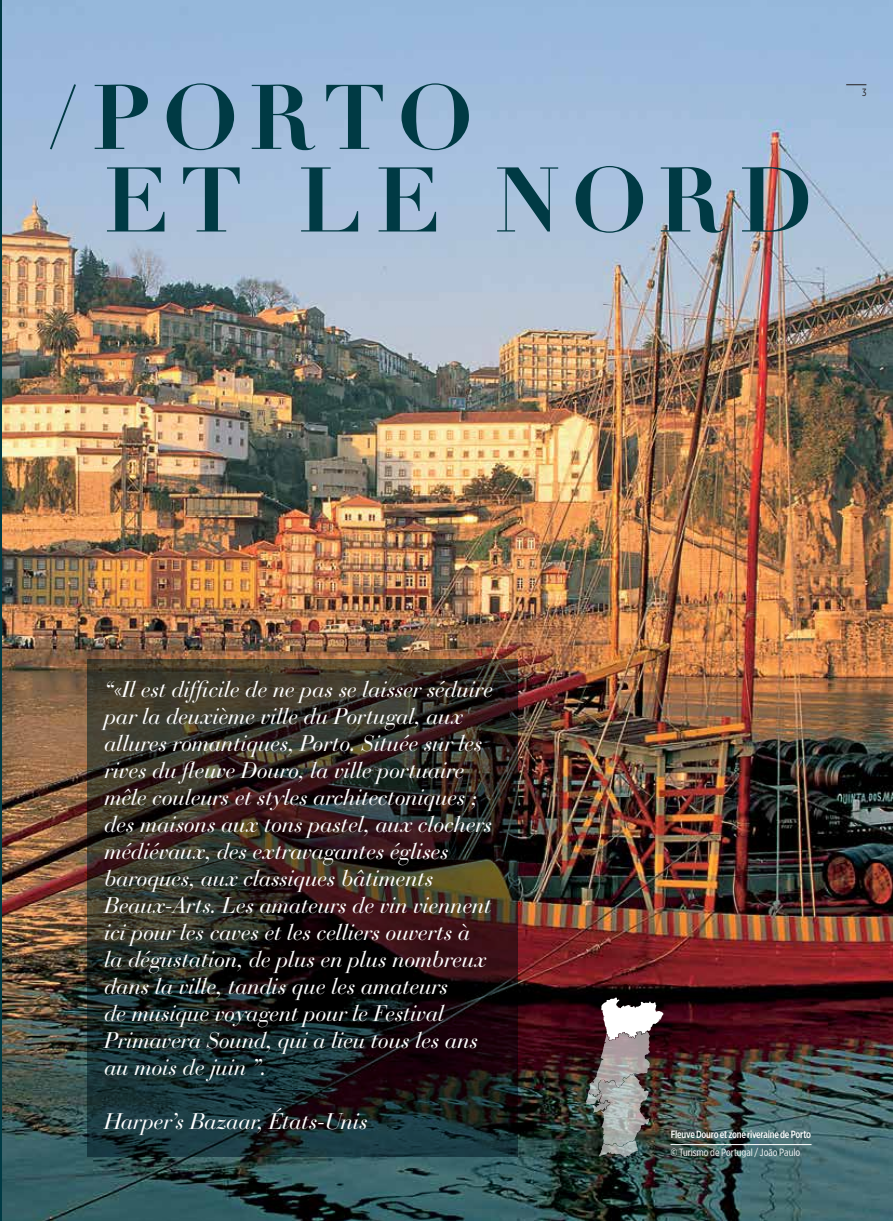
<style>
.page{position:relative;width:893px;height:1221px;background:#fff}
.page>*{position:absolute;margin:0;border:0;box-sizing:border-box;transform-origin:0 0}
.t1{font:700 90px/82.5px "Didot";letter-spacing:.125em;color:#003a44}
.t2{font:italic 22.5px/27px "Bauer Bodoni Std";letter-spacing:-.015em;color:#fff}
.t3{font:500 10.5px "Gotham X Narrow";letter-spacing:-.02em;color:#fff}
.t4{font:10.5px "Gotham X Narrow";color:#fff}
.t5{font:10.5px "Gotham X Narrow";color:#231f20}
</style>
<div class="page">
<img style="left:1px;top:0;width:892px;height:1220px">
<hr style="left:0;top:0;width:1px;height:1220px;background:#003a44">
<svg style="left:87px;top:659px;width:430px;height:498px;background:#272521"></svg>
<hr style="left:670px;top:1144px;width:141px;height:1px;background:#fff">
<img style="left:586px;top:997px;width:78px;height:159px">
<svg style="left:846px;top:84px;width:20px;height:1px"></svg>
<h1 class="t1" style="left:104px;top:77px;width:710px;text-indent:-54px">/PORTO<br>ET LE NORD</h1>
<p class="t5" style="left:862px;top:86px;width:6px">3</p>
<p class="t2" style="left:104px;top:676px;width:390px">“«Il est difficile de ne pas se laisser séduire par la deuxième ville du Portugal, aux allures romantiques, Porto. Située sur les rives du fleuve Douro, la ville portuaire mêle couleurs et styles architectoniques ; des maisons aux tons pastel, aux clochers médiévaux, des extravagantes églises baroques, aux classiques bâtiments Beaux-Arts. Les amateurs de vin viennent ici pour les caves et les celliers ouverts à la dégustation, de plus en plus nombreux dans la ville, tandis que les amateurs<br>de musique voyagent pour le Festival Primavera Sound, qui a lieu tous les ans au mois de juin ”.</p>
<p class="t2" style="left:104px;top:1108px;width:265px">Harper’s Bazaar, États-Unis</p>
<p class="t3" style="left:671px;top:1127px;width:142px">Fleuve Douro et zone riveraine de Porto</p>
<p class="t4" style="left:671px;top:1145px;width:131px">© Turismo de Portugal / João Paulo</p>
</div>
